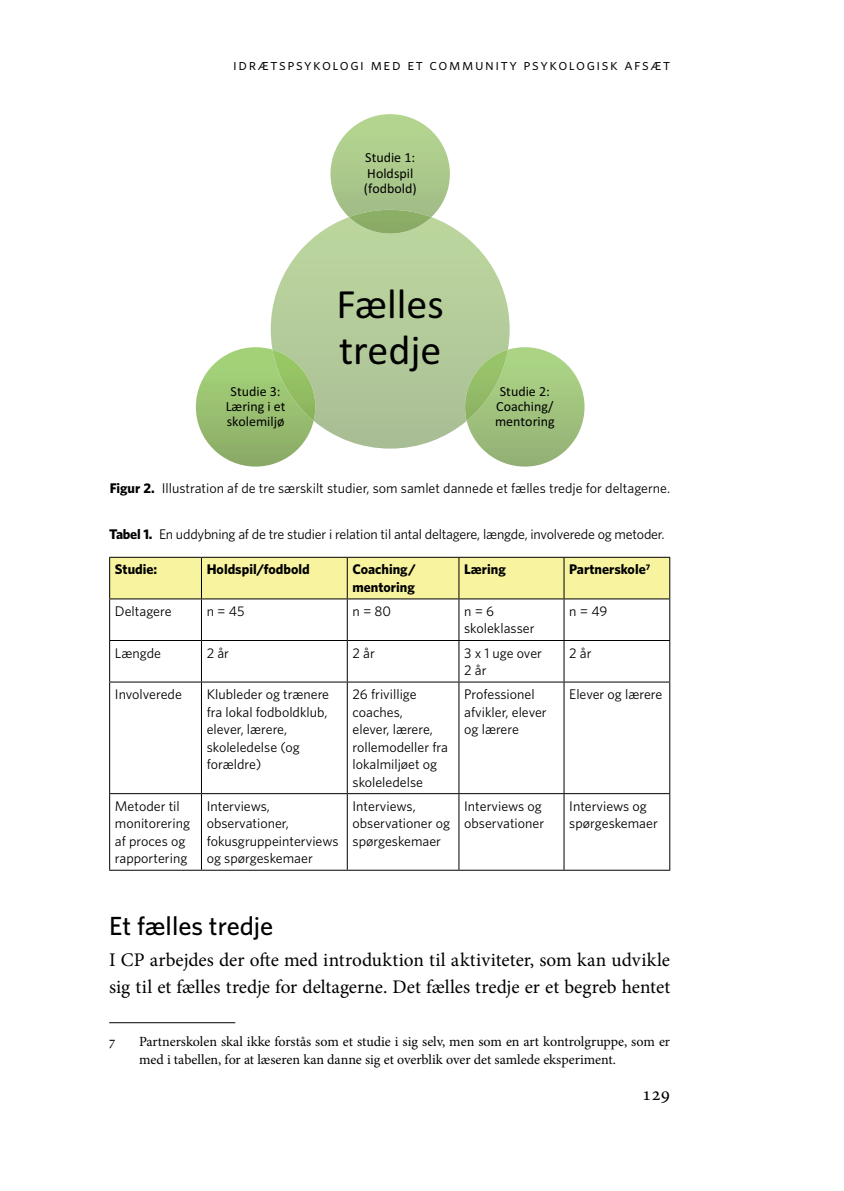
<style>
.page{position:relative;width:844px;height:1191px;background:#fff}
.page>*{position:absolute;margin:0;border:0;box-sizing:border-box;transform-origin:0 0}
.t1{font:42px/46px "Calibri";color:#000}
.t2{font:500 26.25px "Whitney";color:#000}
.t3{font:19.25px/27.1px "Minion Pro";color:#000}
.t4{font:15.75px "Whitney Book SC";letter-spacing:.1em;color:#000}
.t5{font:14px/17.5px "Whitney";color:#000}
.t6{font:14px/18.4px "Minion Pro";color:#000}
.t7{font:14px/15.4px "Calibri";color:#000;text-align:center}
.t8{font:700 14px/17.5px "Whitney";color:#000}
.s1{font-weight:700}
</style>
<div class="page">
<div style="left:110px;top:558px;width:559px;height:40px;background:#f8f39e"></div>
<hr style="left:109px;top:640px;width:92px;height:1px;background:#000">
<hr style="left:201px;top:640px;width:146px;height:1px;background:#000">
<hr style="left:347px;top:640px;width:112px;height:1px;background:#000">
<hr style="left:459px;top:640px;width:105px;height:1px;background:#000">
<hr style="left:564px;top:640px;width:106px;height:1px;background:#000">
<hr style="left:109px;top:681px;width:92px;height:1px;background:#000">
<hr style="left:201px;top:681px;width:146px;height:1px;background:#000">
<hr style="left:347px;top:681px;width:112px;height:1px;background:#000">
<hr style="left:459px;top:681px;width:105px;height:1px;background:#000">
<hr style="left:564px;top:681px;width:106px;height:1px;background:#000">
<hr style="left:109px;top:793px;width:92px;height:1px;background:#000">
<hr style="left:201px;top:793px;width:146px;height:1px;background:#000">
<hr style="left:347px;top:793px;width:112px;height:1px;background:#000">
<hr style="left:459px;top:793px;width:105px;height:1px;background:#000">
<hr style="left:564px;top:793px;width:106px;height:1px;background:#000">
<hr style="left:201px;top:558px;width:1px;height:40px;background:#000">
<hr style="left:347px;top:558px;width:1px;height:40px;background:#000">
<hr style="left:458px;top:558px;width:1px;height:40px;background:#000">
<hr style="left:563px;top:558px;width:1px;height:40px;background:#000">
<hr style="left:201px;top:599px;width:1px;height:41px;background:#000">
<hr style="left:347px;top:599px;width:1px;height:41px;background:#000">
<hr style="left:458px;top:599px;width:1px;height:41px;background:#000">
<hr style="left:563px;top:599px;width:1px;height:41px;background:#000">
<hr style="left:201px;top:641px;width:1px;height:40px;background:#000">
<hr style="left:347px;top:641px;width:1px;height:40px;background:#000">
<hr style="left:458px;top:641px;width:1px;height:40px;background:#000">
<hr style="left:563px;top:641px;width:1px;height:40px;background:#000">
<hr style="left:201px;top:682px;width:1px;height:111px;background:#000">
<hr style="left:347px;top:682px;width:1px;height:111px;background:#000">
<hr style="left:458px;top:682px;width:1px;height:111px;background:#000">
<hr style="left:563px;top:682px;width:1px;height:111px;background:#000">
<hr style="left:201px;top:794px;width:1px;height:75px;background:#000">
<hr style="left:347px;top:794px;width:1px;height:75px;background:#000">
<hr style="left:458px;top:794px;width:1px;height:75px;background:#000">
<hr style="left:563px;top:794px;width:1px;height:75px;background:#000">
<hr style="left:109px;top:557px;width:92px;height:1px;background:#000">
<hr style="left:109px;top:558px;width:1px;height:40px;background:#000">
<hr style="left:201px;top:557px;width:146px;height:1px;background:#000">
<hr style="left:347px;top:557px;width:112px;height:1px;background:#000">
<hr style="left:459px;top:557px;width:105px;height:1px;background:#000">
<hr style="left:564px;top:557px;width:106px;height:1px;background:#000">
<hr style="left:669px;top:558px;width:1px;height:40px;background:#000">
<hr style="left:109px;top:598px;width:92px;height:1px;background:#000">
<hr style="left:109px;top:599px;width:1px;height:41px;background:#000">
<hr style="left:201px;top:598px;width:146px;height:1px;background:#000">
<hr style="left:347px;top:598px;width:112px;height:1px;background:#000">
<hr style="left:459px;top:598px;width:105px;height:1px;background:#000">
<hr style="left:564px;top:598px;width:106px;height:1px;background:#000">
<hr style="left:669px;top:599px;width:1px;height:41px;background:#000">
<hr style="left:109px;top:641px;width:1px;height:40px;background:#000">
<hr style="left:669px;top:641px;width:1px;height:40px;background:#000">
<hr style="left:109px;top:682px;width:1px;height:111px;background:#000">
<hr style="left:669px;top:682px;width:1px;height:111px;background:#000">
<hr style="left:109px;top:794px;width:1px;height:75px;background:#000">
<hr style="left:669px;top:794px;width:1px;height:75px;background:#000">
<hr style="left:109px;top:869px;width:92px;height:1px;background:#000">
<hr style="left:201px;top:869px;width:146px;height:1px;background:#000">
<hr style="left:347px;top:869px;width:112px;height:1px;background:#000">
<hr style="left:459px;top:869px;width:105px;height:1px;background:#000">
<hr style="left:564px;top:869px;width:106px;height:1px;background:#000">
<hr style="left:109px;top:1022px;width:126px;height:1px;background:#000">
<img style="left:271px;top:217px;width:238px;height:231px">
<img style="left:330px;top:114px;width:120px;height:103px">
<img style="left:349px;top:210px;width:82px;height:23px">
<img style="left:466px;top:347px;width:118px;height:119px">
<img style="left:465px;top:349px;width:43px;height:72px">
<img style="left:196px;top:347px;width:117px;height:119px">
<img style="left:272px;top:349px;width:43px;height:72px">
<p class="t4" style="left:233px;top:55px;width:438px">idrætspsykologi med et community psykologisk afsæt</p>
<p class="t7" style="left:364px;top:149px;width:54px;text-align:left">Studie 1:<br>Holdspil (fodbold)</p>
<p class="t7" style="left:226px;top:382px;width:61px">Studie 3:<br>Læring i et skolemiljø</p>
<h1 class="t1" style="left:336px;top:279px;width:109px">Fælles tredje</h1>
<p class="t7" style="left:495px;top:382px;width:61px">Studie 2:<br>Coaching/ mentoring</p>
<p class="t5" style="left:110px;top:479px;width:562px"><span class="s1">Figur 2.</span> Illustration af de tre særskilt studier, som samlet dannede et fælles tredje for deltagerne.</p>
<p class="t5" style="left:109px;top:525px;width:561px"><span class="s1">Tabel 1.</span> En uddybning af de tre studier i relation til antal deltagere, længde, involverede og metoder.<sup>7</sup></p>
<p class="t8" style="left:115px;top:560px;width:44px">Studie:</p>
<p class="t8" style="left:207px;top:560px;width:104px">Holdspil/fodbold</p>
<p class="t8" style="left:352px;top:560px;width:65px">Coaching/ mentoring</p>
<p class="t8" style="left:464px;top:560px;width:43px">Læring</p>
<p class="t8" style="left:569px;top:560px;width:82px">Partnerskole<sup>7</sup></p>
<p class="t5" style="left:115px;top:602px;width:58px">Deltagere</p>
<p class="t5" style="left:207px;top:602px;width:39px">n = 45</p>
<p class="t5" style="left:352px;top:602px;width:40px">n = 80</p>
<p class="t5" style="left:464px;top:602px;width:72px">n = 6 skoleklasser</p>
<p class="t5" style="left:569px;top:602px;width:40px">n = 49</p>
<p class="t5" style="left:115px;top:643px;width:48px">Længde</p>
<p class="t5" style="left:207px;top:643px;width:24px">2 år</p>
<p class="t5" style="left:352px;top:643px;width:24px">2 år</p>
<p class="t5" style="left:464px;top:643px;width:79px">3 x 1 uge over<br>2 år</p>
<p class="t5" style="left:569px;top:643px;width:24px">2 år</p>
<p class="t5" style="left:115px;top:685px;width:68px">Involverede</p>
<p class="t5" style="left:207px;top:685px;width:124px">Klubleder og trænere fra lokal fodboldklub, elever, lærere, skoleledelse (og forældre)</p>
<p class="t5" style="left:352px;top:685px;width:97px">26 frivillige coaches,<br>elever, lærere, rollemodeller fra lokalmiljøet og skoleledelse</p>
<p class="t5" style="left:464px;top:685px;width:84px">Professionel afvikler, elever og lærere</p>
<p class="t5" style="left:569px;top:685px;width:95px">Elever og lærere</p>
<p class="t5" style="left:115px;top:796px;width:77px">Metoder til monitorering af proces og rapportering</p>
<p class="t5" style="left:207px;top:796px;width:133px">Interviews, observationer, fokusgruppeinterviews og spørgeskemaer</p>
<p class="t5" style="left:352px;top:796px;width:99px">Interviews, observationer og spørgeskemaer</p>
<p class="t5" style="left:464px;top:796px;width:81px">Interviews og observationer</p>
<p class="t5" style="left:569px;top:796px;width:90px">Interviews og spørgeskemaer</p>
<h2 class="t2" style="left:109px;top:910px;width:166px">Et fælles tredje</h2>
<h3 class="t3" style="left:109px;top:946px;width:562px">I CP arbejdes der ofte med introduktion til aktiviteter, som kan udvikle sig til et fælles tredje for deltagerne. Det fælles tredje er et begreb hentet</h3>
<p class="t6" style="left:109px;top:1032px;width:8px">7</p>
<p class="t6" style="left:139px;top:1032px;width:532px">Partnerskolen skal ikke forstås som et studie i sig selv, men som en art kontrolgruppe, som er med i tabellen, for at læseren kan danne sig et overblik over det samlede eksperiment.</p>
<h3 class="t3" style="left:642px;top:1080px;width:30px">129</h3>
</div>
